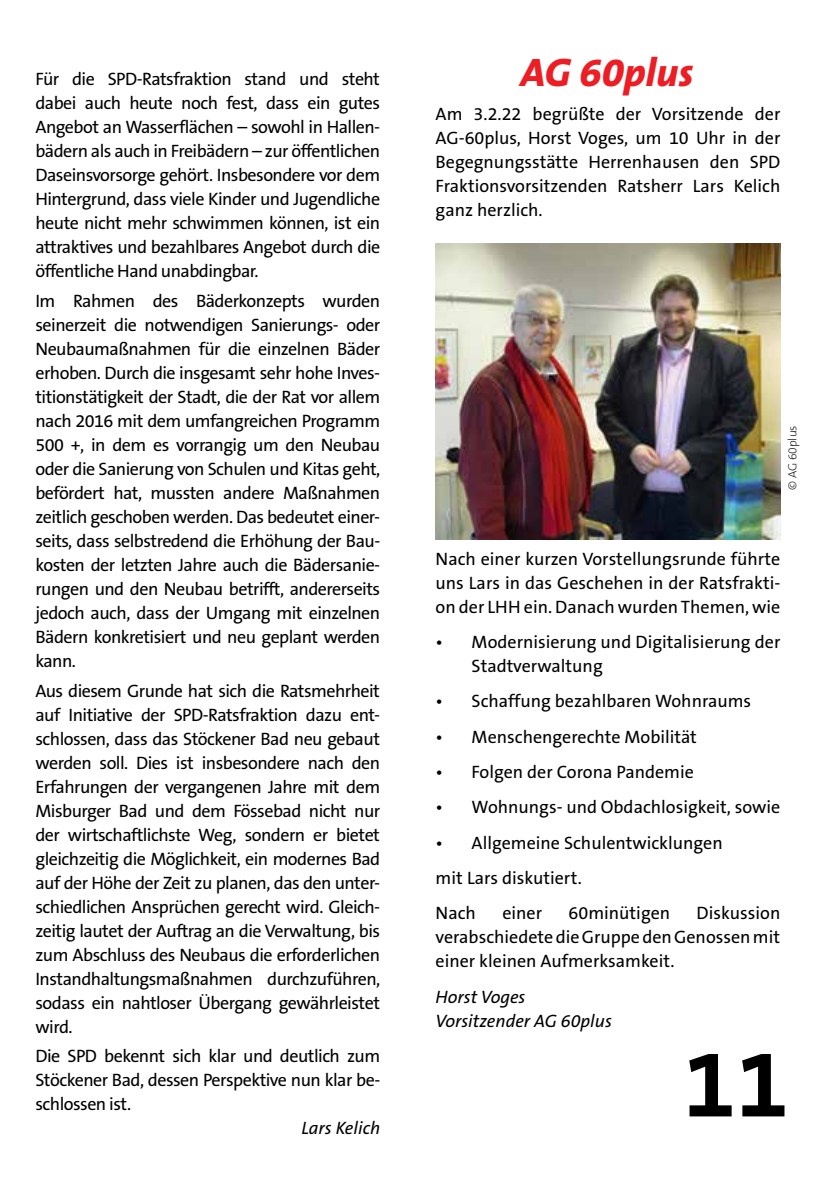
<style>
.page{position:relative;width:840px;height:1191px;background:#fff}
.page>*{position:absolute;margin:0;border:0;box-sizing:border-box;transform-origin:0 0}
.t1{font:700 96px "The Sans B7";color:#000}
.t2{font:italic 800 40px "The Sans B8";color:#ed1d24}
.t3{font:18px/24px "The Sans B5 Plain";color:#000;text-align:justify}
.t4{font:italic 18px/24px "The Sans B5 Plain";color:#000}
.t5{font:200 12px "The Sans B2";color:#000}
</style>
<div class="page">
<img style="left:435px;top:243px;width:345px;height:296px">
<p class="t3" style="left:35px;top:68px;width:346px">Für die SPD-Ratsfraktion stand und steht dabei auch heute noch fest, dass ein gutes Angebot an Wasserflächen – sowohl in Hallen&shy;bädern als auch in Freibädern – zur öffentlichen Daseinsvorsorge gehört. Insbesondere vor dem Hintergrund, dass viele Kinder und Jugendliche heute nicht mehr schwimmen können, ist ein attraktives und bezahlbares Angebot durch die öffentliche Hand unabdingbar.</p>
<p class="t3" style="left:35px;top:289px;width:346px">Im Rahmen des Bäderkonzepts wurden seinerzeit die notwendigen Sanierungs- oder Neubaumaßnahmen für die einzelnen Bäder erhoben. Durch die insgesamt sehr hohe Inves&shy;titionstätigkeit der Stadt, die der Rat vor allem nach 2016 mit dem umfangreichen Programm 500 +, in dem es vorrangig um den Neubau oder die Sanierung von Schulen und Kitas geht, befördert hat, mussten andere Maßnahmen zeitlich geschoben werden. Das bedeutet einer&shy;seits, dass selbstredend die Erhöhung der Bau&shy;kosten der letzten Jahre auch die Bädersanie&shy;rungen und den Neubau betrifft, andererseits jedoch auch, dass der Umgang mit einzelnen Bädern konkretisiert und neu geplant werden kann.</p>
<p class="t3" style="left:35px;top:679px;width:346px">Aus diesem Grunde hat sich die Ratsmehrheit auf Initiative der SPD-Ratsfraktion dazu ent&shy;schlossen, dass das Stöckener Bad neu gebaut werden soll. Dies ist insbesondere nach den Erfahrungen der vergangenen Jahre mit dem Misburger Bad und dem Fössebad nicht nur der wirtschaftlichste Weg, sondern er bietet gleichzeitig die Möglichkeit, ein modernes Bad auf der Höhe der Zeit zu planen, das den unter&shy;schiedlichen Ansprüchen gerecht wird. Gleich&shy;zeitig lautet der Auftrag an die Verwaltung, bis zum Abschluss des Neubaus die erforderlichen Instandhaltungsmaßnahmen durchzuführen, sodass ein nahtloser Übergang gewährleistet wird.</p>
<p class="t3" style="left:35px;top:1045px;width:346px">Die SPD bekennt sich klar und deutlich zum Stöckener Bad, dessen Perspektive nun klar be&shy;schlossen ist.</p>
<p class="t4" style="left:301px;top:1116px;width:80px">Lars Kelich</p>
<h2 class="t2" style="left:520px;top:51px;width:174px">AG 60plus</h2>
<p class="t3" style="left:435px;top:102px;width:346px">Am 3.2.22 begrüßte der Vorsitzende der AG-60plus, Horst Voges, um 10 Uhr in der Begegnungsstätte Herrenhausen den SPD Fraktionsvorsitzenden Ratsherr Lars Kelich ganz herzlich.</p>
<p class="t5" style="left:785px;top:490px;width:66px;rotate:-90deg">© AG 60plus</p>
<p class="t3" style="left:435px;top:547px;width:346px">Nach einer kurzen Vorstellungsrunde führte uns Lars in das Geschehen in der Ratsfrakti&shy;on der LHH ein. Danach wurden Themen, wie</p>
<p class="t3" style="left:471px;top:630px;width:310px;text-indent:-36px">• Modernisierung und Digitalisierung der<br>Stadtverwaltung</p>
<p class="t3" style="left:435px;top:690px;width:317px">• Schaffung bezahlbaren Wohnraums</p>
<p class="t3" style="left:435px;top:725px;width:263px">• Menschengerechte Mobilität</p>
<p class="t3" style="left:435px;top:760px;width:260px">• Folgen der Corona Pandemie</p>
<p class="t3" style="left:435px;top:796px;width:346px">• Wohnungs- und Obdachlosigkeit, sowie</p>
<p class="t3" style="left:435px;top:825px;width:288px;line-height:35.4px;text-align:left">• Allgemeine Schulentwicklungen mit Lars diskutiert.<br>Nach</p>
<p class="t3" style="left:435px;top:902px;width:346px;text-indent:261px">Diskussion verabschiedete die Gruppe den Genossen mit einer kleinen Aufmerksamkeit.</p>
<p class="t4" style="left:435px;top:985px;width:178px">Horst Voges<br>Vorsitzender AG 60plus</p>
<p class="t3" style="left:502px;top:902px;width:41px">einer</p>
<p class="t3" style="left:568px;top:902px;width:103px">60minütigen</p>
<h1 class="t1" style="left:682px;top:1033px;width:107px">11</h1>
</div>
